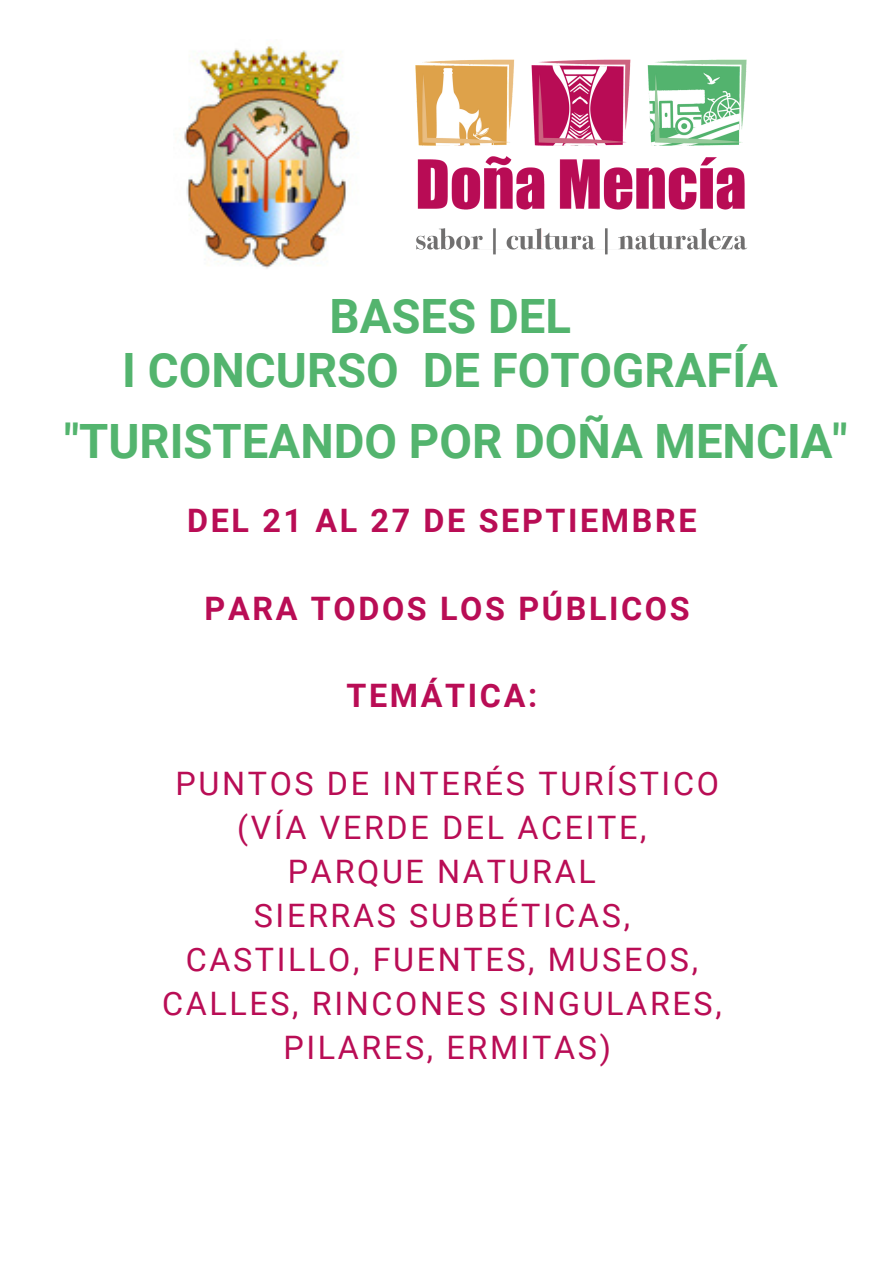
<style>
.page{position:relative;width:894px;height:1264px;background:#fff}
.page>*{position:absolute;margin:0;border:0;box-sizing:border-box;transform-origin:0 0}
.t1{font:700 47.25px/53.2px "Roboto";color:#53b46e;text-align:center}
.t2{font:32.25px/44px "Roboto";letter-spacing:.08em;color:#b90d55;text-align:center}
.t3{font:700 32.25px "Roboto";letter-spacing:.08em;color:#b90d55}
</style>
<div class="page">
<img style="left:415px;top:59px;width:333px;height:196px">
<img style="left:183px;top:46px;width:174px;height:223px">
<h1 class="t1" style="left:122px;top:290px;width:657px">BASES DEL<br>I CONCURSO DE FOTOGRAFÍA</h1>
<h1 class="t1" style="left:64px;top:415px;width:785px">"TURISTEANDO POR DOÑA MENCIA"</h1>
<p class="t3" style="left:187px;top:501px;width:511px">DEL 21 AL 27 DE SEPTIEMBRE</p>
<p class="t3" style="left:204px;top:589px;width:486px">PARA TODOS LOS PÚBLICOS</p>
<p class="t3" style="left:346px;top:677px;width:192px">TEMÁTICA:</p>
<p class="t2" style="left:162px;top:762px;width:561px">PUNTOS DE INTERÉS TURÍSTICO (VÍA VERDE DEL ACEITE,<br>PARQUE NATURAL<br>SIERRAS SUBBÉTICAS,<br>CASTILLO, FUENTES, MUSEOS,<br>CALLES, RINCONES SINGULARES,<br>PILARES, ERMITAS)</p>
</div>
